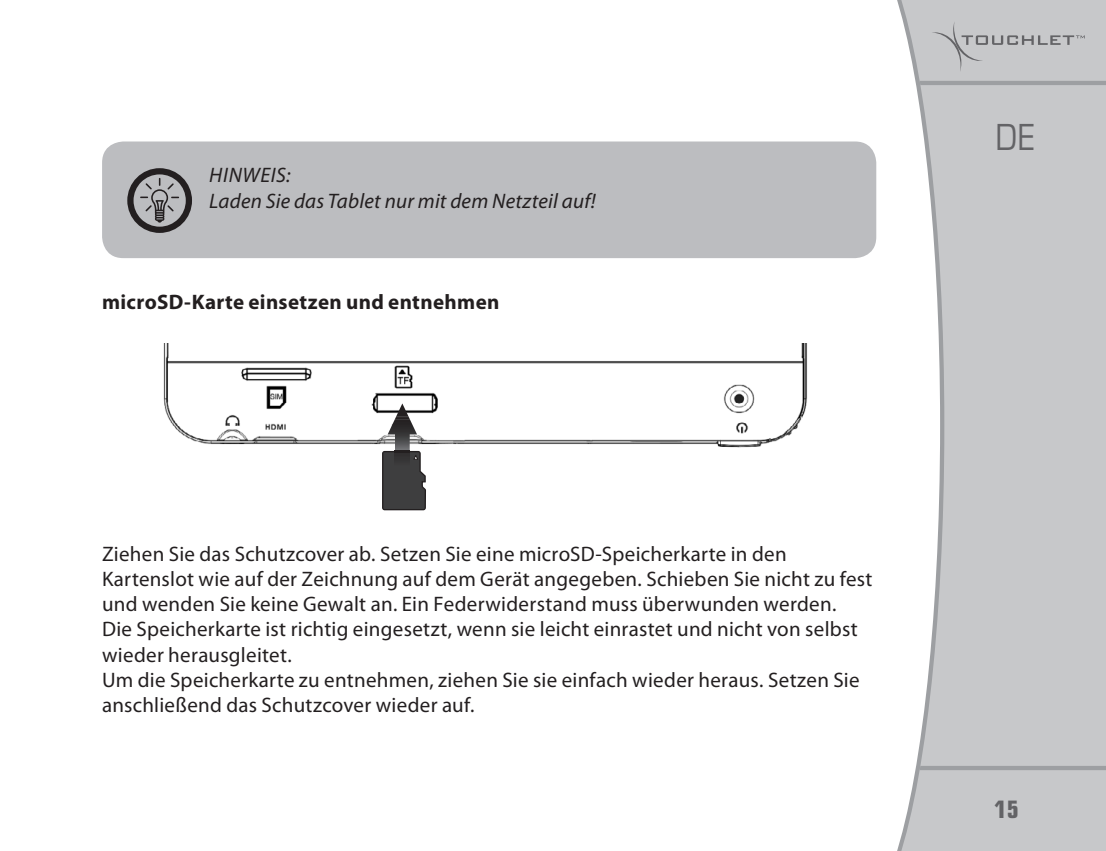
<style>
.page{position:relative;width:1106px;height:851px;background:#fff}
.page>*{position:absolute;margin:0;border:0;box-sizing:border-box;transform-origin:0 0}
.t1{font:condensed 36px "Eurostile";color:#636366}
.t2{font:700 condensed 24px "Eurostile";color:#636366}
.t3{font:21px/25.2px "Myriad Pro";letter-spacing:.015em;color:#231f20}
.t4{font:italic 21px/25.2px "Myriad Pro";letter-spacing:.01em;color:#231f20}
.t5{font:700 21px "Myriad Pro";letter-spacing:.02em;color:#231f20}
</style>
<div class="page">
<svg style="left:897px;top:0;width:209px;height:850px;fill:#c7c8ca"></svg>
<svg style="left:919px;top:81px;width:187px;height:4px"></svg>
<svg style="left:919px;top:765px;width:187px;height:5px"></svg>
<svg style="left:931px;top:21px;width:153px;height:51px;background:#bfc0c2"></svg>
<div style="left:102px;top:141px;width:774px;height:117px;background:#bcbdc0;border-radius:21px"></div>
<svg style="left:127px;top:168px;width:65px;height:65px"></svg>
<img style="left:163px;top:344px;width:644px;height:107px">
<img style="left:387px;top:403px;width:30px;height:48px">
<svg style="left:394px;top:416px;width:16px;height:4px"></svg>
<svg style="left:382px;top:451px;width:44px;height:59px;background:#454445"></svg>
<p class="t4" style="left:209px;top:162px;width:26px">HINWEIS</p>
<p class="t4" style="left:209px;top:162px;width:388px;text-indent:77px">:<br>Laden Sie das Tablet nur mit dem Netzteil auf!</p>
<p class="t5" style="left:102px;top:288px;width:399px">microSD-Karte einsetzen und entnehmen</p>
<p class="t3" style="left:102px;top:540px;width:772px">Ziehen Sie das Schutzcover ab. Setzen Sie eine microSD-Speicherkarte in den Kartenslot wie auf der Zeichnung auf dem Gerät angegeben. Schieben Sie nicht zu fest und wenden Sie keine Gewalt an. Ein Federwiderstand muss überwunden werden.<br>Die Speicherkarte ist richtig eingesetzt, wenn sie leicht einrastet und nicht von selbst wieder herausgleitet.<br>Um die Speicherkarte zu entnehmen, ziehen Sie sie einfach wieder heraus. Setzen Sie anschließend das Schutzcover wieder auf.</p>
<h1 class="t1" style="left:995px;top:115px;width:41px">DE</h1>
<p class="t2" style="left:994px;top:795px;width:25px">15</p>
</div>
